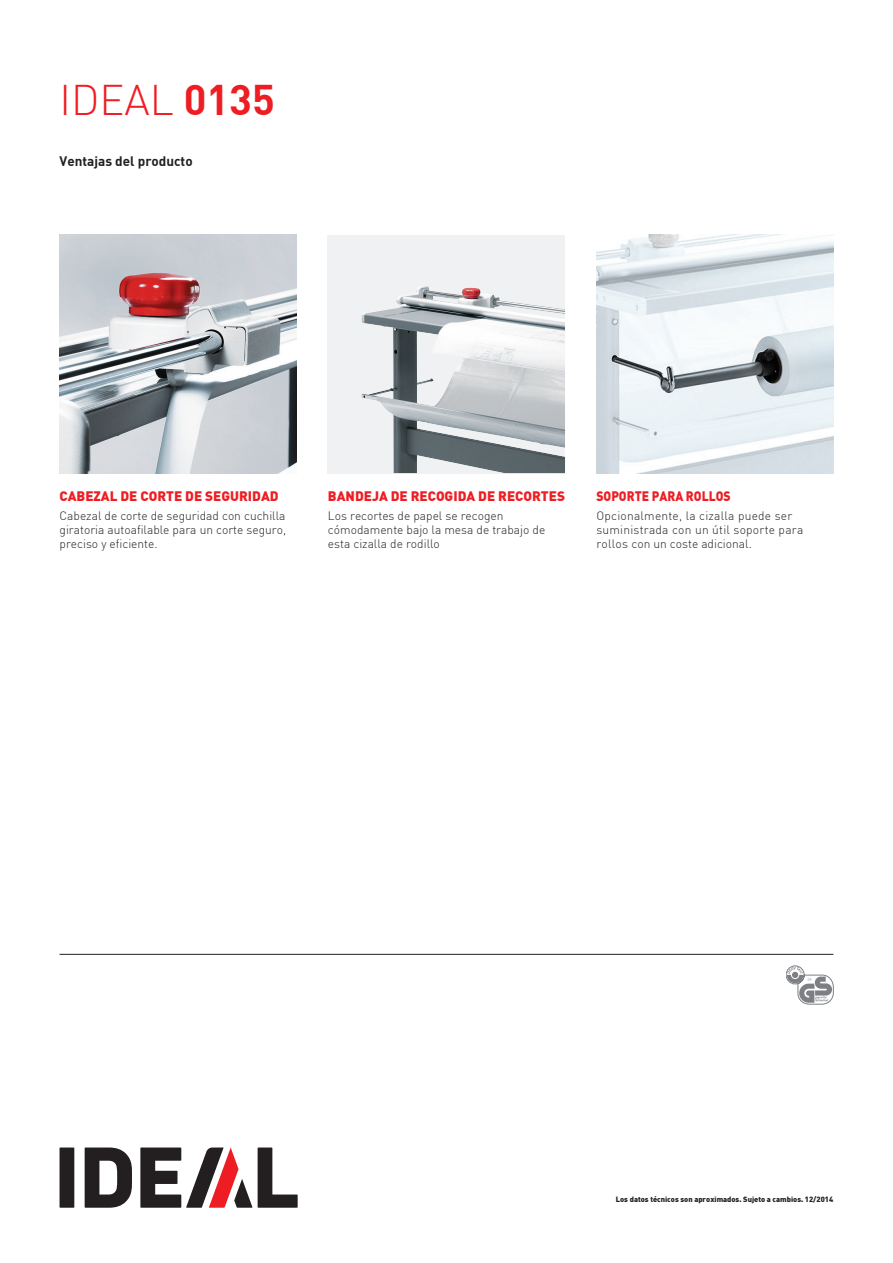
<style>
.page{position:relative;width:893px;height:1263px;background:#fff}
.page>*{position:absolute;margin:0;border:0;box-sizing:border-box;transform-origin:0 0}
.t1{font:300 42px "DIN";color:#ee1d23}
.Título_ventajas{font:900 13.5px "DIN";color:#ee1d23}
.Subtítulo{font:13.5px "DIN Bold";color:#231f20}
.Título_ventajas-2{font:900 13.5px "DIN";color:#ee1d23;scale:.9 1}
.Texto_corrido_ventaj{font:300 12px/14.4px "DIN";color:#231f20;text-align:justify}
.Texto_corrido_ventaj-2{font:300 12px/14.4px "DIN";letter-spacing:.02em;color:#231f20}
.t2{font:900 7.5px "DIN";color:#231f20}
.s1{font-family:"DIN Bold";font-weight:400}
</style>
<div class="page">
<div style="left:60px;top:1147px;width:14px;height:61px;background:#231f20"></div>
<svg style="left:258px;top:1147px;width:40px;height:61px"></svg>
<svg style="left:85px;top:1147px;width:47px;height:61px"></svg>
<svg style="left:140px;top:1147px;width:112px;height:61px"></svg>
<hr style="left:60px;top:954px;width:773px;height:1px;background:#231f20">
<svg style="left:786px;top:966px;width:47px;height:38px"></svg>
<img style="left:596px;top:235px;width:237px;height:238px">
<div style="left:328px;top:235px;width:237px;height:238px;background:#f0f1f2"></div>
<img style="left:361px;top:286px;width:204px;height:187px">
<img style="left:60px;top:235px;width:237px;height:238px">
<h1 class="t1" style="left:60px;top:74px;width:217px">IDEAL <span class="s1">0135</span></h1>
<p class="Subtítulo" style="left:60px;top:152px;width:135px">Ventajas del producto</p>
<p class="Título_ventajas" style="left:60px;top:487px;width:221px">CABEZAL DE CORTE DE SEGURIDAD</p>
<p class="Texto_corrido_ventaj" style="left:60px;top:508px;width:228px">Cabezal de corte de seguridad con cuchilla giratoria autoafilable para un corte seguro, preciso y eficiente.</p>
<p class="Título_ventajas" style="left:328px;top:487px;width:239px">BANDEJA DE RECOGIDA DE RECORTES</p>
<p class="Texto_corrido_ventaj" style="left:328px;top:508px;width:219px;text-align:left">Los recortes de papel se recogen cómodamente bajo la mesa de trabajo de esta cizalla de rodillo</p>
<p class="Título_ventajas-2" style="left:596px;top:487px;width:151px">SOPORTE PARA ROLLOS</p>
<p class="Texto_corrido_ventaj-2" style="left:596px;top:508px;width:208px">Opcionalmente, la cizalla puede ser suministrada con un útil soporte para rollos con un coste adicional.</p>
<p class="t2" style="left:616px;top:1194px;width:219px">Los datos técnicos son aproximados. Sujeto a cambios. 12/2014</p>
</div>
